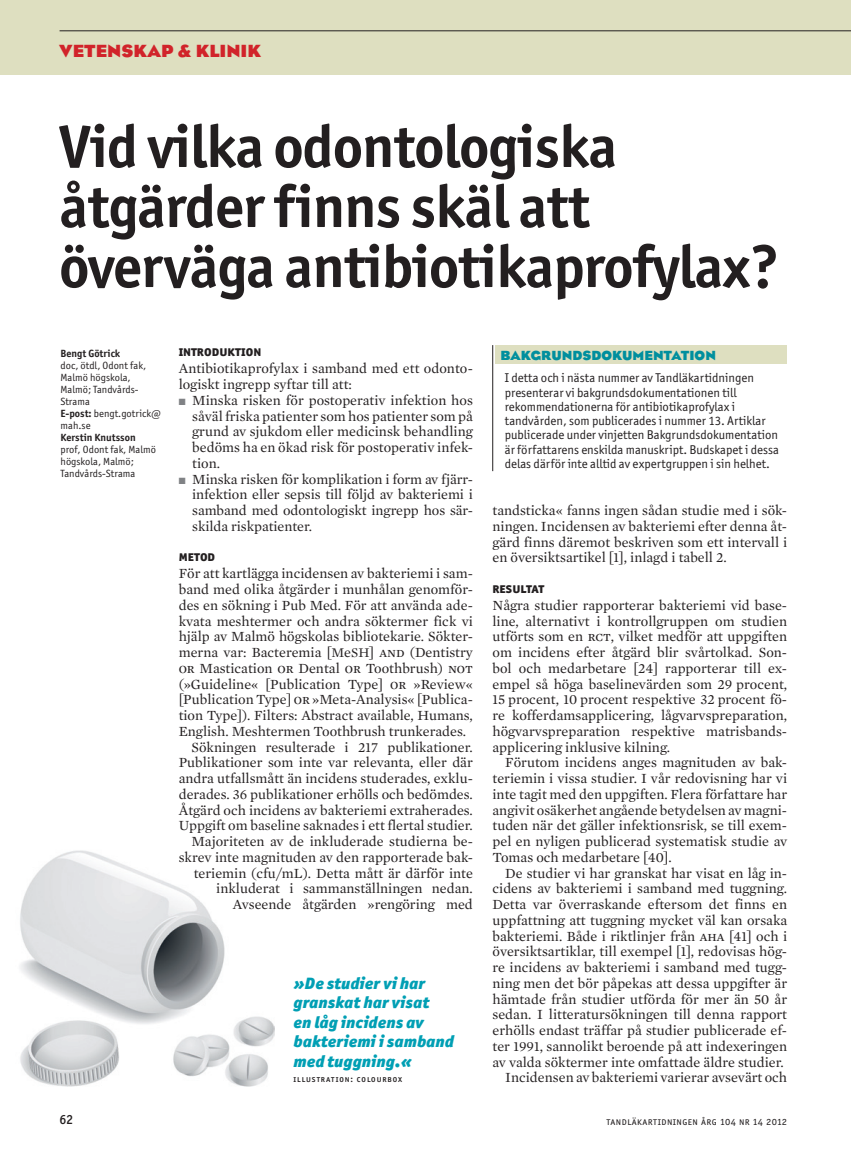
<style>
.page{position:relative;width:851px;height:1157px;background:#fff}
.page>*{position:absolute;margin:0;border:0;box-sizing:border-box;transform-origin:0 0}
.Rubrik_officina{font:700 60px/60px "Officina Sans ITC Std";letter-spacing:-.015em;color:#231f20}
.t1{font:700 18px "Eagle TLTOT";color:#d1232a}
.citat{font:italic 900 16.5px/19.5px "Officina Sans ITC Std";color:#009fb4}
.Bröd_in_ME{font:14.25px/15.8px "Mercury TLT Text OT";color:#231f20;text-align:justify}
.Bröd_ME{font:14.25px/15.8px "Mercury TLT Text OT";color:#231f20;text-align:justify}
.Mellis_fet{font:800 14.25px "Officina Sans ITC Std";color:#231f20}
.Faktaruta_indrag{font:700 13.5px "Eagle TLTOT";color:#008f9e}
.t2{font:500 13.5px "Officina Sans ITC Std";color:#231f20}
.Faktatext{font:12.75px/14.2px "Officina Sans ITC Std";color:#231f20}
.Litteraturlista{font:10.5px/12px "Officina Sans ITC Std";color:#231f20}
.Litteraturlista-2{font:10.5px "Officina Sans ITC Std";letter-spacing:.04em;color:#231f20}
.Författare{font:700 10.5px "Officina Sans ITC Std";color:#231f20}
.Fotobyline{font:500 9px "Officina Sans ITC Std";letter-spacing:.1em;color:#231f20}
.s1{font-weight:700}
.s2{color:#808285}
.s3{font-size:13.5px}
</style>
<div class="page">
<div style="left:0;top:0;width:850px;height:75px;background:#dedfc0"></div>
<hr style="left:60px;top:30px;width:790px;height:1px;background:#231f20">
<div style="left:495px;top:345px;width:292px;height:19px;background:#dedfc0"></div>
<hr style="left:492px;top:345px;width:1px;height:126px;background:#231f20">
<img style="left:20px;top:850px;width:255px;height:237px">
<p class="t1" style="left:59px;top:41px;width:203px">VETENSKAP &amp; KLINIK</p>
<p class="Rubrik_officina" style="left:59px;top:116px;width:721px">Vid vilka odontologiska åtgärder finns skäl att överväga antibiotikaprofylax?</p>
<p class="Författare" style="left:61px;top:347px;width:61px">Bengt Götrick</p>
<p class="Litteraturlista" style="left:61px;top:360px;width:87px">doc, ötdl, Odont fak,<br>Malmö högskola,<br>Malmö; Tandvårds-<br>Strama</p>
<p class="Litteraturlista" style="left:61px;top:408px;width:102px"><span class="s1">E-post:</span> bengt.gotrick@ mah.se</p>
<p class="Författare" style="left:61px;top:431px;width:77px">Kerstin Knutsson</p>
<p class="Litteraturlista" style="left:61px;top:444px;width:97px">prof, Odont fak, Malmö högskola, Malmö;<br>Tandvårds-Strama</p>
<p class="Mellis_fet" style="left:179px;top:342px;width:84px">introduktion</p>
<p class="Bröd_ME" style="left:179px;top:361px;width:295px">Antibiotikaprofylax i samband med ett odonto&shy;logiskt ingrepp syftar till att:</p>
<p class="Bröd_ME" style="left:192px;top:392px;width:282px;text-indent:-14px"><span class="s2">■</span> Minska risken för postoperativ infektion hos såväl friska patienter som hos patienter som på grund av sjukdom eller medicinsk behandling bedöms ha en ökad risk för postoperativ infek&shy;tion.</p>
<p class="Bröd_ME" style="left:192px;top:471px;width:282px;text-indent:-14px"><span class="s2">■</span> Minska risken för komplikation i form av fjärr&shy;infektion eller sepsis till följd av bakteriemi i samband med odontologiskt ingrepp hos sär&shy;skilda riskpatienter.</p>
<p class="Mellis_fet" style="left:179px;top:547px;width:38px">metod</p>
<p class="Bröd_ME" style="left:179px;top:565px;width:296px">För att kartlägga incidensen av bakteriemi i sam&shy;band med olika åtgärder i munhålan genomför&shy;des en sökning i Pub Med. För att använda ade&shy;kvata meshtermer och andra söktermer fick vi hjälp av Malmö högskolas bibliotekarie. Sökter&shy;merna var: Bacteremia [<span class="s3">M</span>e<span class="s3">SH</span>] and (Dentistry or Mastication or Dental or Toothbrush) not (»Guideline« [Publication Type] or »Review« [Publication Type] or »Meta-Analysis« [Publica&shy;tion Type]). Filters: Abstract available, Humans, English. Meshtermen Toothbrush trunkerades.</p>
<p class="Bröd_in_ME" style="left:179px;top:739px;width:296px;text-indent:13px">Sökningen resulterade i 217 publikationer.<br>Publikationer som inte var relevanta, eller där andra utfallsmått än incidens studerades, exklu&shy;derades. 36 publikationer erhölls och bedömdes.<br>Åtgärd och incidens av bakteriemi extraherades.<br>Uppgift om baseline saknades i ett flertal studier.</p>
<p class="Bröd_in_ME" style="left:179px;top:833px;width:296px;text-align:right">Majoriteten av de inkluderade studierna be&shy;skrev inte magnituden av den rapporterade bak&shy;teriemin (cfu/mL). Detta mått är därför inte inkluderat i sammanställningen nedan.<br>Avseende åtgärden »rengöring med</p>
<p class="t2" style="left:60px;top:1111px;width:15px">62</p>
<p class="citat" style="left:293px;top:973px;width:162px">»De studier vi har granskat har visat<br>en låg incidens av bakteriemi i samband med tuggning.«</p>
<p class="Fotobyline" style="left:293px;top:1073px;width:110px">illustration: colourbox</p>
<p class="Faktaruta_indrag" style="left:500px;top:348px;width:217px">BAKGRUNDSDOKUMENTATION</p>
<p class="Faktatext" style="left:504px;top:371px;width:275px">I detta och i nästa nummer av Tandläkartidningen presenterar vi bakgrundsdokumentationen till rekommendationerna för antibiotikaprofylax i tandvården, som publicerades i nummer 13. Artiklar publicerade under vinjetten Bakgrundsdokumentation är författarens enskilda manuskript. Budskapet i dessa delas därför inte alltid av expertgruppen i sin helhet.</p>
<p class="Bröd_in_ME" style="left:492px;top:502px;width:296px">tandsticka« fanns ingen sådan studie med i sök&shy;ningen. Incidensen av bakteriemi efter denna åt&shy;gärd finns däremot beskriven som ett intervall i en översiktsartikel [1], inlagd i tabell 2.</p>
<p class="Mellis_fet" style="left:492px;top:578px;width:53px">resultat</p>
<p class="Bröd_ME" style="left:492px;top:597px;width:296px">Några studier rapporterar bakteriemi vid base&shy;line, alternativt i kontrollgruppen om studien utförts som en rct, vilket medför att uppgiften om incidens efter åtgärd blir svårtolkad. Son&shy;bol och medarbetare [24] rapporterar till ex&shy;empel så höga baselinevärden som 29 procent, 15 procent, 10 procent respektive 32 procent fö&shy;re kofferdamsapplicering, lågvarvspreparation, högvarvspreparation respektive matrisbands&shy;applicering inklusive kilning.</p>
<p class="Bröd_in_ME" style="left:492px;top:754px;width:296px;text-indent:13px">Förutom incidens anges magnituden av bak&shy;teriemin i vissa studier. I vår redovisning har vi inte tagit med den uppgiften. Flera författare har angivit osäkerhet angående betydelsen av magni&shy;tuden när det gäller infektionsrisk, se till exem&shy;pel en nyligen publicerad systematisk studie av Tomas och medarbetare [40].</p>
<p class="Bröd_in_ME" style="left:492px;top:865px;width:296px;text-indent:13px">De studier vi har granskat har visat en låg in&shy;cidens av bakteriemi i samband med tuggning.<br>Detta var överraskande eftersom det finns en uppfattning att tuggning mycket väl kan orsaka bakteriemi. Både i riktlinjer från aha [41] och i översiktsartiklar, till exempel [1], redovisas hög&shy;re incidens av bakteriemi i samband med tugg&shy;ning men det bör påpekas att dessa uppgifter är hämtade från studier utförda för mer än 50 år sedan. I litteratursökningen till denna rapport erhölls endast träffar på studier publicerade ef&shy;ter 1991, sannolikt beroende på att indexeringen av valda söktermer inte omfattade äldre studier.</p>
<p class="Bröd_in_ME" style="left:505px;top:1069px;width:283px">Incidensen av bakteriemi varierar avsevärt och</p>
<p class="Litteraturlista-2" style="left:606px;top:1115px;width:182px">tandläkartidningen årg 104 nr 14 2012</p>
</div>
